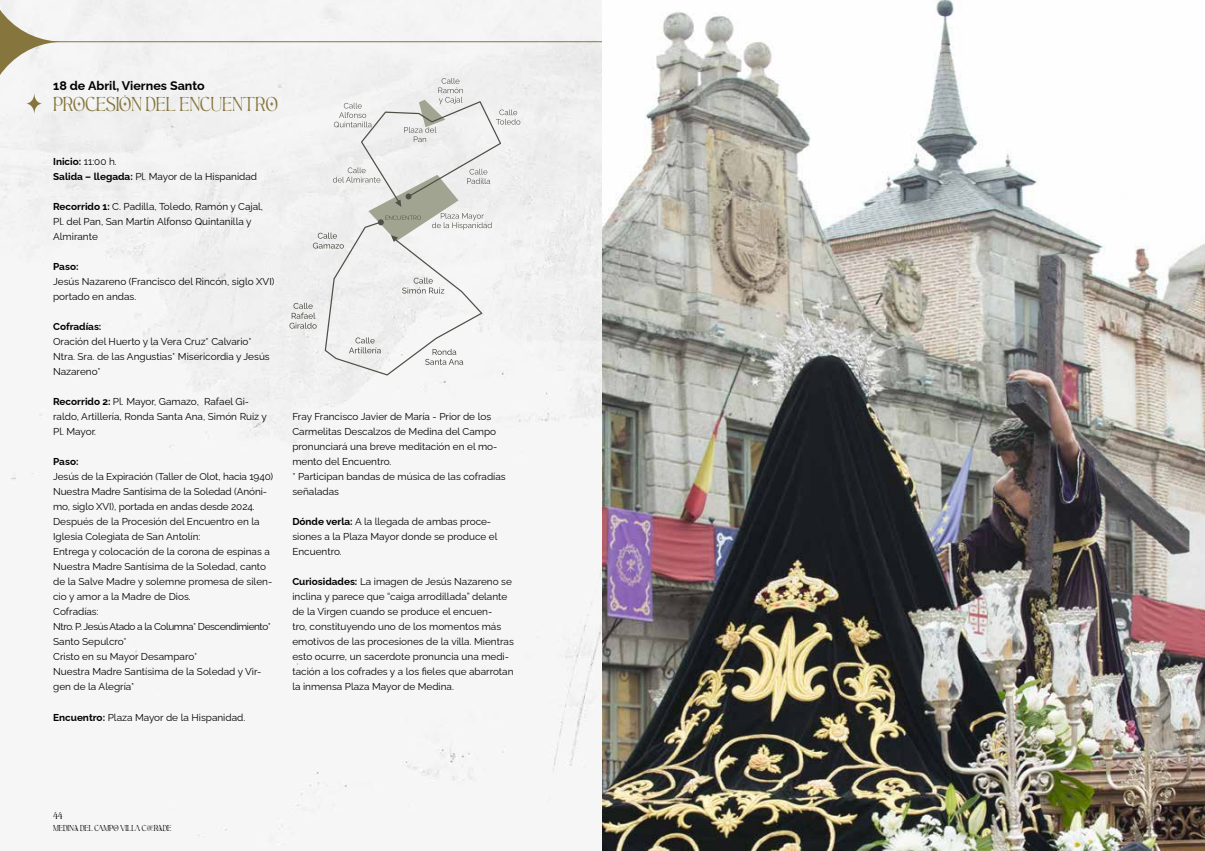
<style>
.page{position:relative;width:1205px;height:851px;background:#fff}
.page>*{position:absolute;margin:0;border:0;box-sizing:border-box;transform-origin:0 0}
.t1{font:17.5px "Aesthetic";letter-spacing:-.015em;color:#86763d}
.t2{font:700 12.5px "Raleway";color:#000}
.t3{font:10px/15px "Raleway";color:#000}
.t4{font:700 10px "Raleway";color:#000}
.t5{font:8.75px "Aesthetic";color:#000}
.t6{font:7.5px "Aesthetic";color:#000}
.s1{font-weight:700}
</style>
<div class="page">
<div style="left:0;top:0;width:602px;height:846px;background:#f6f6f6"></div>
<svg style="left:0;top:0;width:64px;height:154px"></svg>
<svg style="left:289px;top:78px;width:231px;height:297px"></svg>
<hr style="left:19px;top:41px;width:583px;height:1px;background:#86763d">
<img style="left:602px;top:0;width:603px;height:850px">
<p class="t2" style="left:53px;top:76px;width:153px">18 de Abril, Viernes Santo</p>
<h1 class="t1" style="left:53px;top:95px;width:226px">PROCESIÓN DEL ENCUENTRO</h1>
<p class="t3" style="left:53px;top:153px;width:205px"><span class="s1">Inicio:</span> 11:00 h.<br><span class="s1">Salida – llegada:</span> Pl. Mayor de la Hispanidad</p>
<p class="t3" style="left:53px;top:198px;width:211px"><span class="s1">Recorrido 1:</span> C. Padilla, Toledo, Ramón y Cajal,<br>Pl. del Pan, San Martín Alfonso Quintanilla y<br>Almirante</p>
<p class="t4" style="left:53px;top:258px;width:27px">Paso:</p>
<p class="t3" style="left:53px;top:273px;width:223px">Jesús Nazareno (Francisco del Rincón, siglo XVI) portado en andas.</p>
<p class="t4" style="left:53px;top:318px;width:50px">Cofradías:</p>
<p class="t3" style="left:53px;top:333px;width:218px">Oración del Huerto y la Vera Cruz* Calvario*<br>Ntra. Sra. de las Angustias* Misericordia y Jesús<br>Nazareno*</p>
<p class="t3" style="left:53px;top:393px;width:215px"><span class="s1">Recorrido 2:</span> Pl. Mayor, Gamazo, Rafael Gi&shy;raldo, Artillería, Ronda Santa Ana, Simón Ruiz y<br>Pl. Mayor.</p>
<p class="t4" style="left:53px;top:453px;width:27px">Paso:</p>
<p class="t3" style="left:53px;top:468px;width:222px">Jesús de la Expiración (Taller de Olot, hacia 1940)<br>Nuestra Madre Santísima de la Soledad (Anóni&shy;mo, siglo XVI), portada en andas desde 2024.<br>Después de la Procesión del Encuentro en la Iglesia Colegiata de San Antolín:<br>Entrega y colocación de la corona de espinas a Nuestra Madre Santísima de la Soledad, canto de la Salve Madre y solemne promesa de silen&shy;cio y amor a la Madre de Dios.<br>Cofradías:<br>Ntro. P. Jesús Atado a la Columna* Descendimiento* Santo Sepulcro*<br>Cristo en su Mayor Desamparo*<br>Nuestra Madre Santísima de la Soledad y Vir&shy;gen de la Alegría*</p>
<p class="t3" style="left:53px;top:708px;width:194px"><span class="s1">Encuentro:</span> Plaza Mayor de la Hispanidad.</p>
<p class="t3" style="left:292px;top:408px;width:215px">Fray Francisco Javier de María - Prior de los Carmelitas Descalzos de Medina del Campo pronunciará una breve meditación en el mo&shy;mento del Encuentro.<br>* Participan bandas de música de las cofradías señaladas</p>
<p class="t3" style="left:292px;top:513px;width:207px"><span class="s1">Dónde verla:</span> A la llegada de ambas proce&shy;siones a la Plaza Mayor donde se produce el<br>Encuentro.</p>
<p class="t3" style="left:292px;top:573px;width:223px"><span class="s1">Curiosidades:</span> La imagen de Jesús Nazareno se inclina y parece que “caiga arrodillada” delante de la Virgen cuando se produce el encuen-<br>tro, constituyendo uno de los momentos más emotivos de las procesiones de la villa. Mientras esto ocurre, un sacerdote pronuncia una medi&shy;tación a los cofrades y a los fieles que abarrotan la inmensa Plaza Mayor de Medina.</p>
<p class="t5" style="left:53px;top:810px;width:11px">44</p>
<p class="t6" style="left:53px;top:824px;width:120px">MEDINA DEL CAMPO VILLA COFRADE</p>
</div>
